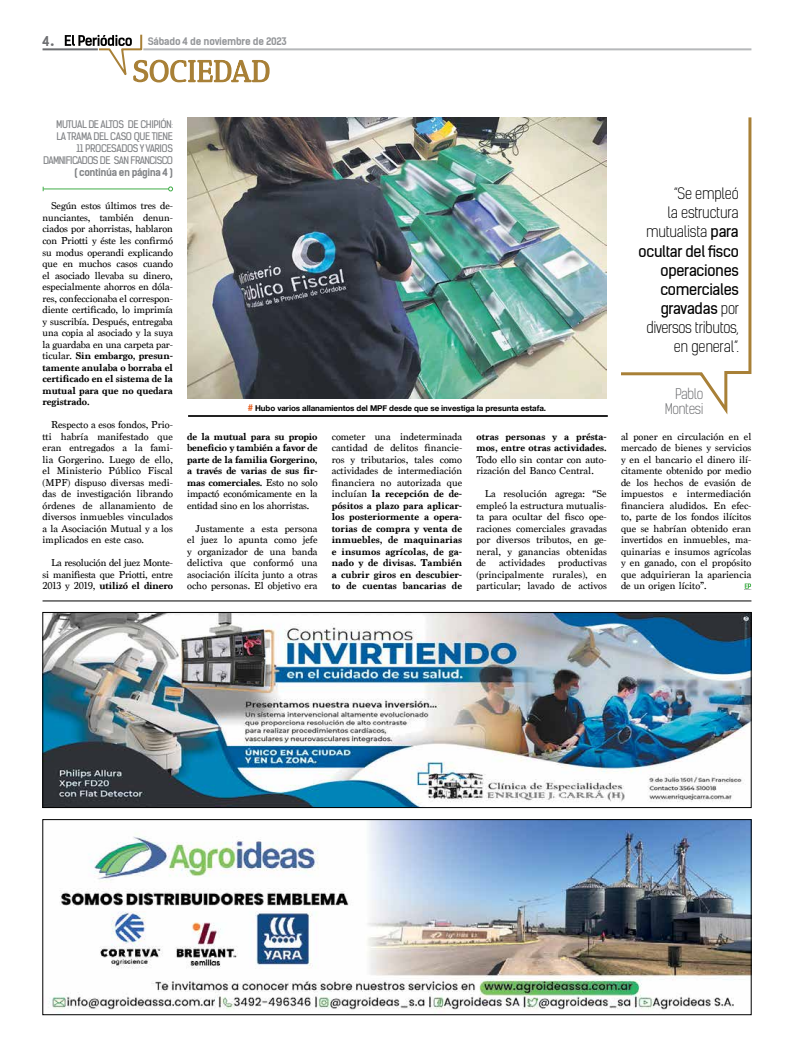
<style>
.page{position:relative;width:794px;height:1049px;background:#fff}
.page>*{position:absolute;margin:0;border:0;box-sizing:border-box;transform-origin:0 0}
.t1{font:300 15px/19px "Kelson Sans RU";letter-spacing:-.02em;color:#000;text-align:right}
.t2{font:300 14px/15px "Kelson Sans RU";letter-spacing:-.03em;color:#6d6e71;text-align:right}
.t3{font:700 13px "Kelson Sans";color:#6d6e71}
.t4{font:10.5px/11.5px "Marion";color:#000;text-align:justify}
.t5{font:700 10.5px/11.5px "Marion";color:#000;text-align:justify}
.t6{font:10px/12px "Kelson Sans";letter-spacing:-.04em;color:#808285;text-align:right}
.t7{font:700 10px "Kelson Sans RU";letter-spacing:-.025em;color:#939598}
.t8{font:700 10px "Kelson Sans RU";letter-spacing:-.04em;color:#808285}
.t9{font:700 8px "Helvetica Neue";letter-spacing:-.01em;color:#000}
.t10{font:600 2.5px "Franklin Gothic IT Cby BT";letter-spacing:-.025em;color:#6d6e71}
.s1{font-weight:300}
.s2{font-weight:400}
.s3{font-weight:700}
.s4{font-size:9.5px;color:#e75f20}
</style>
<div class="page">
<hr style="left:143px;top:48px;width:608px;height:2px;background:#b6b8ba">
<hr style="left:43px;top:48px;width:55px;height:2px;background:#6d6e71">
<svg style="left:65px;top:34px;width:206px;height:49px"></svg>
<hr style="left:188px;top:415px;width:420px;height:1px;background:#000">
<hr style="left:188px;top:416px;width:420px;height:1px;background:#000">
<svg style="left:744px;top:583px;width:7px;height:6px"></svg>
<img style="left:45px;top:614px;width:704px;height:192px">
<div style="left:43px;top:612px;width:708px;height:196px;border:1px solid #000"></div>
<hr style="left:43px;top:601px;width:708px;height:1px;background:#000">
<img style="left:49px;top:821px;width:700px;height:189px">
<div style="left:43px;top:819px;width:708px;height:196px;border:1px solid #000"></div>
<svg style="left:621px;top:117px;width:131px;height:298px"></svg>
<hr style="left:43px;top:188px;width:126px;height:1px;background:#41ad49">
<svg style="left:168px;top:186px;width:5px;height:5px"></svg>
<img style="left:187px;top:117px;width:420px;height:281px">
<p class="t3" style="left:43px;top:34px;width:14px">4•</p>
<p class="t7" style="left:148px;top:35px;width:141px">Sábado 4 de noviembre de 2023</p>
<p class="t6" style="left:43px;top:119px;width:132px">MUTUAL DE ALTOS DE CHIPIÓN<span class="s1">:<br></span>LA TRAMA DEL CASO QUE TIENE<br>11 PROCESADOS Y VARIOS<br>DAMNIFICADOS DE SAN FRANCISCO</p>
<p class="t8" style="left:75px;top:167px;width:100px">( continúa en página 4 )</p>
<p class="t10" style="left:118px;top:120px;width:15px"><span class="s2">•</span>15 AÑOS <span class="s2">•</span></p>
<p class="t4" style="left:43px;top:200px;width:132px;text-indent:9px">Según estos últimos tres de&shy;nunciantes, también denun&shy;ciados por ahorristas, hablaron con Priotti y éste les confirmó su modus operandi explicando que en muchos casos cuando el asociado llevaba su dinero, especialmente ahorros en dóla&shy;res, confeccionaba el correspon&shy;diente certificado, lo imprimía y suscribía. Después, entregaba una copia al asociado y la suya la guardaba en una carpeta par&shy;ticular. <span class="s3">Sin embargo, presun&shy;tamente anulaba o borraba el certificado en el sistema de la mutual para que no quedara registrado.</span></p>
<p class="t4" style="left:43px;top:419px;width:132px;text-indent:9px">Respecto a esos fondos, Prio&shy;tti habría manifestado que eran entregados a la fami&shy;lia Gorgerino. Luego de ello, el Ministerio Público Fiscal (MPF) dispuso diversas medi&shy;das de investigación librando órdenes de allanamiento de diversos inmuebles vinculados a la Asociación Mutual y a los implicados en este caso.</p>
<p class="t4" style="left:43px;top:557px;width:132px;text-indent:9px">La resolución del juez Monte&shy;si manifiesta que Priotti, entre 2013 y 2019, <span class="s3">utilizó el dinero</span></p>
<p class="t9" style="left:248px;top:401px;width:300px"><span class="s4">#</span> Hubo varios allanamientos del MPF desde que se investiga la presunta estafa.</p>
<p class="t5" style="left:187px;top:431px;width:132px">de la mutual para su propio beneficio y también a favor de parte de la familia Gorgerino, a través de varias de sus fir&shy;mas comerciales. <span class="s2">Esto no solo impactó económicamente en la entidad sino en los ahorristas.</span></p>
<p class="t4" style="left:187px;top:523px;width:132px;text-indent:9px">Justamente a esta persona el juez lo apunta como jefe y organizador de una banda delictiva que conformó una asociación ilícita junto a otras ocho personas. El objetivo era</p>
<p class="t5" style="left:332px;top:431px;width:132px"><span class="s2">cometer una indeterminada cantidad de delitos financie&shy;ros y tributarios, tales como actividades de intermediación financiera no autorizada que incluían</span> la recepción de de&shy;pósitos a plazo para aplicar&shy;los posteriormente a opera&shy;torias de compra y venta de inmuebles, de maquinarias e insumos agrícolas, de ga&shy;nado y de divisas. También a cubrir giros en descubier&shy;to de cuentas bancarias de</p>
<p class="t5" style="left:476px;top:431px;width:132px">otras personas y a présta&shy;mos, entre otras actividades.</p>
<p class="t4" style="left:476px;top:454px;width:132px">Todo ello sin contar con auto&shy;rización del Banco Central.</p>
<p class="t4" style="left:476px;top:488px;width:132px;text-indent:9px">La resolución agrega: “Se empleó la estructura mutualis&shy;ta para ocultar del fisco ope&shy;raciones comerciales gravadas por diversos tributos, en ge&shy;neral, y ganancias obtenidas de actividades productivas (principalmente rurales), en particular; lavado de activos</p>
<h1 class="t1" style="left:638px;top:185px;width:102px">“Se empleó<br>la estructura mutualista <span class="s2">para ocultar del fisco operaciones comerciales gravadas</span> por diversos tributos, en general”.</h1>
<h2 class="t2" style="left:665px;top:386px;width:40px">Pablo<br>Montesi</h2>
<p class="t4" style="left:621px;top:431px;width:132px">al poner en circulación en el mercado de bienes y servicios y en el bancario el dinero ilí&shy;citamente obtenido por medio de los hechos de evasión de impuestos e intermediación financiera aludidos. En efec&shy;to, parte de los fondos ilícitos que se habrían obtenido eran invertidos en inmuebles, ma&shy;quinarias e insumos agrícolas y en ganado, con el propósito que adquirieran la apariencia de un origen lícito”.</p>
</div>
